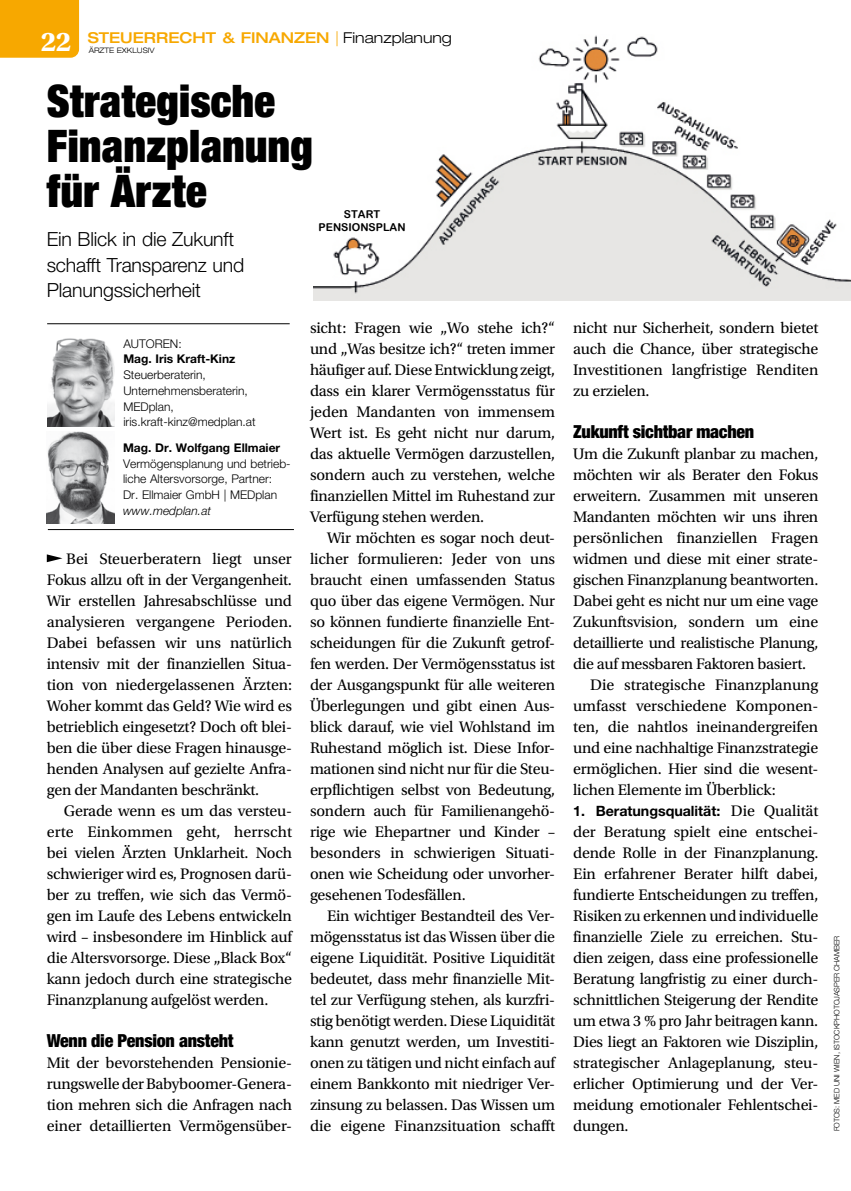
<style>
.page{position:relative;width:851px;height:1191px;background:#fff}
.page>*{position:absolute;margin:0;border:0;box-sizing:border-box;transform-origin:0 0}
.t1{font:900 condensed 45px/45px "Helvetica Neue LT Std";letter-spacing:.01em;color:#000;scale:.95 1}
.t2{font:700 28.5px "Utopia Std";color:#fff}
.t3{font:300 19.5px/25.5px "Helvetica Neue LT Std";letter-spacing:-.01em;color:#000}
.t4{font:900 condensed 18px "Helvetica Neue LT Std";letter-spacing:-.015em;color:#000}
.t5{font:16.05px/21px "Utopia Std";letter-spacing:-.015em;color:#000;text-align:justify}
.t6{font:500 expanded 15px "Helvetica Neue LT Std";color:#f7a800}
.t7{font:700 14.25px "Helvetica Neue LT Std";color:#000}
.t8{font:300 12px/15.8px "Helvetica Neue LT Std";color:#000}
.t9{font:700 12px "Helvetica Neue LT Std";color:#000}
.t10{font:italic 300 12px "Helvetica Neue LT Std";color:#000}
.t11{font:10.8px/12.6px "Arial Rounded MT Bold";color:#000;text-align:center}
.t12{font:300 7.5px "Helvetica Neue LT Std";letter-spacing:-.015em;color:#000}
.t13{font:300 expanded 7.5px "Helvetica Neue LT Std";color:#000}
.s1{font-weight:300;font-stretch:normal}
.s2{font-weight:300;color:#000}
.s3{font-family:"Utopia Std";font-weight:400;font-size:16.05px}
</style>
<div class="page">
<svg style="left:47px;top:554px;width:15px;height:8px"></svg>
<div style="left:0;top:0;width:79px;height:58px;background:#f7a800"></div>
<img style="left:313px;top:35px;width:537px;height:266px">
<hr style="left:48px;top:529px;width:246px;height:1px;background:#000">
<img style="left:47px;top:338px;width:68px;height:88px">
<hr style="left:47px;top:323px;width:242px;height:1px;background:#000">
<img style="left:47px;top:431px;width:67px;height:92px">
<p class="t6" style="left:88px;top:28px;width:365px">STEUERRECHT &amp; FINANZEN <span class="s1">|</span> <span class="s2">Finanzplanung</span></p>
<h2 class="t2" style="left:41px;top:25px;width:32px">22</h2>
<p class="t13" style="left:89px;top:46px;width:67px">ÄRZTE EXKLUSIV</p>
<h1 class="t1" style="left:47px;top:78px;width:281px">Strategische<br>Finanzplanung für Ärzte</h1>
<p class="t3" style="left:47px;top:226px;width:199px">Ein Blick in die Zukunft schafft Transparenz und<br>Planungssicherheit</p>
<p class="t8" style="left:123px;top:335px;width:60px">AUTOREN:</p>
<p class="t9" style="left:123px;top:351px;width:113px">Mag. Iris Kraft-Kinz</p>
<p class="t8" style="left:123px;top:366px;width:134px">Steuerberaterin,<br>Unternehmensberaterin,<br>MEDplan, iris.kraft-kinz@medplan.at</p>
<p class="t9" style="left:123px;top:440px;width:159px">Mag. Dr. Wolfgang Ellmaier</p>
<p class="t8" style="left:123px;top:455px;width:169px">Vermögensplanung und betrieb&shy;liche Altersvorsorge, Partner:<br>Dr. Ellmaier GmbH | MEDplan</p>
<p class="t10" style="left:123px;top:503px;width:90px">www.medplan.at</p>
<p class="t5" style="left:47px;top:548px;width:247px;text-indent:19px">Bei Steuerberatern liegt unser Fokus allzu oft in der Vergangenheit.<br>Wir erstellen Jahresabschlüsse und analysieren vergangene Perioden.<br>Dabei befassen wir uns natürlich intensiv mit der finanziellen Situa&shy;tion von niedergelassenen Ärzten:<br>Woher kommt das Geld? Wie wird es betrieblich eingesetzt? Doch oft blei&shy;ben die über diese Fragen hinausge&shy;henden Analysen auf gezielte Anfra&shy;gen der Mandanten beschränkt.</p>
<p class="t5" style="left:47px;top:800px;width:247px;text-indent:17px">Gerade wenn es um das versteu&shy;erte Einkommen geht, herrscht bei vielen Ärzten Unklarheit. Noch schwieriger wird es, Prognosen darü&shy;ber zu treffen, wie sich das Vermö&shy;gen im Laufe des Lebens entwickeln wird – insbesondere im Hinblick auf die Altersvorsorge. Diese „Black Box“ kann jedoch durch eine strategische Finanzplanung aufgelöst werden.</p>
<p class="t4" style="left:47px;top:1029px;width:188px">Wenn die Pension ansteht</p>
<p class="t5" style="left:47px;top:1052px;width:247px">Mit der bevorstehenden Pensionie&shy;rungswelle der Babyboomer-Genera&shy;tion mehren sich die Anfragen nach einer detaillierten Vermögensüber-</p>
<p class="t11" style="left:318px;top:208px;width:88px">START<br>PENSIONSPLAN</p>
<p class="t5" style="left:310px;top:317px;width:247px">sicht: Fragen wie „Wo stehe ich?“ und „Was besitze ich?“ treten immer häufiger auf. Diese Entwicklung zeigt, dass ein klarer Vermögensstatus für jeden Mandanten von immensem Wert ist. Es geht nicht nur darum, das aktuelle Vermögen darzustellen, sondern auch zu verstehen, welche finanziellen Mittel im Ruhestand zur Verfügung stehen werden.</p>
<p class="t5" style="left:310px;top:527px;width:247px;text-indent:17px">Wir möchten es sogar noch deut&shy;licher formulieren: Jeder von uns braucht einen umfassenden Status quo über das eigene Vermögen. Nur so können fundierte finanzielle Ent&shy;scheidungen für die Zukunft getrof&shy;fen werden. Der Vermögensstatus ist der Ausgangspunkt für alle weiteren Überlegungen und gibt einen Aus&shy;blick darauf, wie viel Wohlstand im Ruhestand möglich ist. Diese Infor&shy;mationen sind nicht nur für die Steu&shy;erpflichtigen selbst von Bedeutung, sondern auch für Familienangehö&shy;rige wie Ehepartner und Kinder – besonders in schwierigen Situati&shy;onen wie Scheidung oder unvorher&shy;gesehenen Todesfällen.</p>
<p class="t5" style="left:310px;top:905px;width:247px;text-indent:17px">Ein wichtiger Bestandteil des Ver&shy;mögensstatus ist das Wissen über die eigene Liquidität. Positive Liquidität bedeutet, dass mehr finanzielle Mit&shy;tel zur Verfügung stehen, als kurzfri&shy;stig benötigt werden. Diese Liquidität kann genutzt werden, um Investiti&shy;onen zu tätigen und nicht einfach auf einem Bankkonto mit niedriger Ver&shy;zinsung zu belassen. Das Wissen um die eigene Finanzsituation schafft</p>
<p class="t5" style="left:573px;top:317px;width:247px">nicht nur Sicherheit, sondern bietet auch die Chance, über strategische Investitionen langfristige Renditen zu erzielen.</p>
<p class="t4" style="left:573px;top:420px;width:182px">Zukunft sichtbar machen</p>
<p class="t5" style="left:573px;top:443px;width:247px">Um die Zukunft planbar zu machen,</p>
<p class="t5" style="left:573px;top:464px;width:247px">möchten wir als Berater den Fokus</p>
<p class="t5" style="left:573px;top:485px;width:247px">erweitern. Zusammen mit unseren</p>
<p class="t5" style="left:573px;top:506px;width:246px">Mandanten möchten wir uns ihren</p>
<p class="t5" style="left:573px;top:527px;width:247px">persönlichen finanziellen Fragen</p>
<p class="t5" style="left:573px;top:548px;width:247px">widmen und diese mit einer strate-</p>
<p class="t5" style="left:573px;top:569px;width:247px">gischen Finanzplanung beantworten.</p>
<p class="t5" style="left:573px;top:590px;width:247px">Dabei geht es nicht nur um eine vage</p>
<p class="t5" style="left:573px;top:611px;width:247px">Zukunftsvision, sondern um eine</p>
<p class="t5" style="left:573px;top:632px;width:247px">detaillierte und realistische Planung,</p>
<p class="t5" style="left:573px;top:653px;width:234px">die auf messbaren Faktoren basiert.</p>
<p class="t5" style="left:590px;top:674px;width:230px">Die strategische Finanzplanung</p>
<p class="t5" style="left:573px;top:695px;width:247px">umfasst verschiedene Komponen-</p>
<p class="t5" style="left:573px;top:716px;width:246px">ten, die nahtlos ineinandergreifen</p>
<p class="t5" style="left:573px;top:737px;width:247px">und eine nachhaltige Finanzstrategie</p>
<p class="t5" style="left:573px;top:758px;width:247px">ermöglichen. Hier sind die wesent-</p>
<p class="t5" style="left:573px;top:779px;width:204px">lichen Elemente im Überblick:</p>
<p class="t7" style="left:573px;top:802px;width:246px">1. Beratungsqualität: <span class="s3">Die Qualität</span></p>
<p class="t5" style="left:573px;top:821px;width:247px">der Beratung spielt eine entschei&shy;dende Rolle in der Finanzplanung.<br>Ein erfahrener Berater hilft dabei, fundierte Entscheidungen zu treffen, Risiken zu erkennen und individuelle finanzielle Ziele zu erreichen. Stu&shy;dien zeigen, dass eine professionelle Beratung langfristig zu einer durch&shy;schnittlichen Steigerung der Rendite um etwa 3 % pro Jahr beitragen kann.<br>Dies liegt an Faktoren wie Disziplin, strategischer Anlageplanung, steu&shy;erlicher Optimierung und der Ver&shy;meidung emotionaler Fehlentschei&shy;dungen.</p>
<p class="t12" style="left:832px;top:1131px;width:197px;rotate:-90deg">FOTOS: MED UNI WIEN, ISTOCKPHOTOJASPER CHAMBER</p>
</div>
